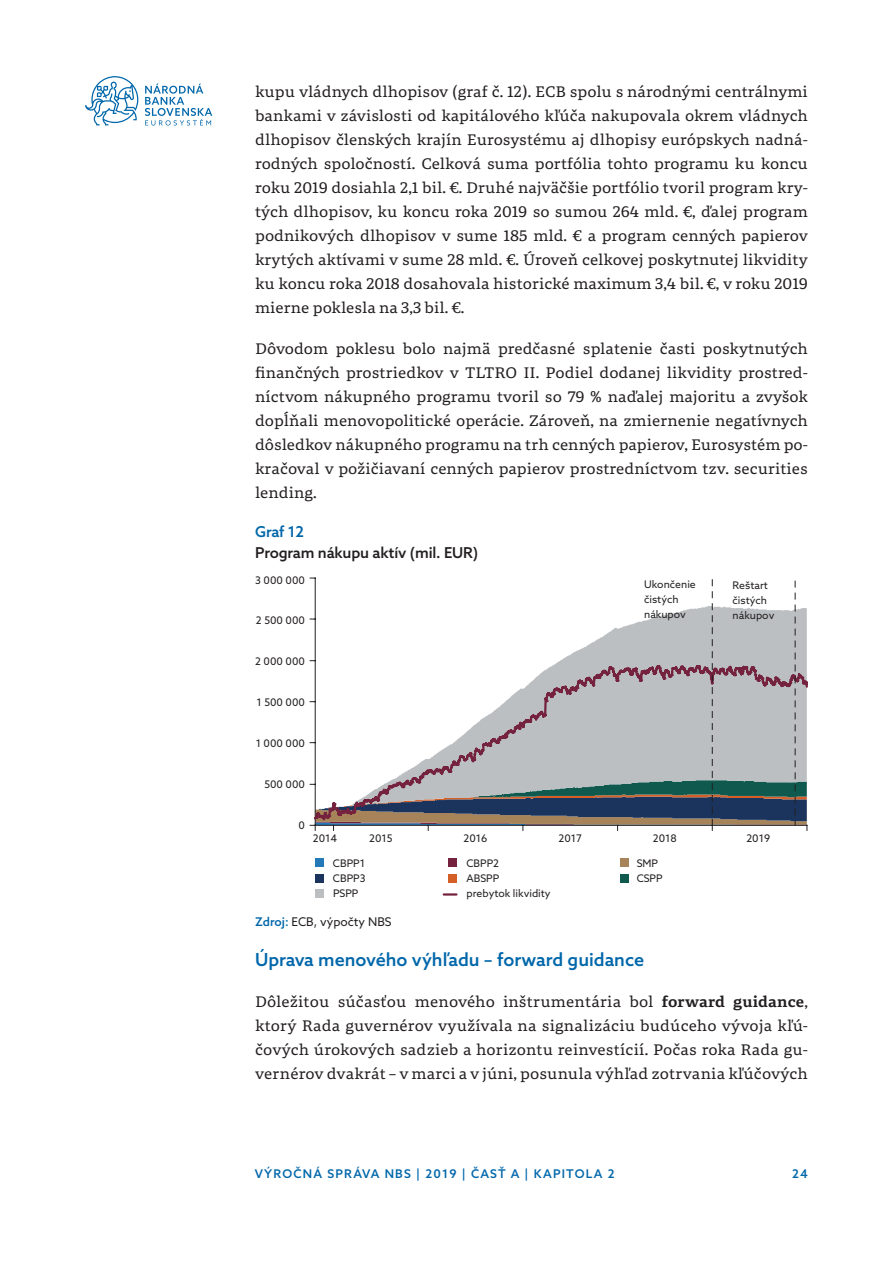
<style>
.page{position:relative;width:893px;height:1263px;background:#fff}
.page>*{position:absolute;margin:0;border:0;box-sizing:border-box;transform-origin:0 0}
.Nadpis_3{font:500 18px "Azo Sans";color:#0067aa}
._01_Body_text{font:15px/24px "Portada Text";color:#231f20;text-align:justify}
.graf_nadpis{font:500 15px/21px "Azo Sans";letter-spacing:-.01em;color:#231f20}
.t1{font:500 12px "Azo Sans";letter-spacing:.1em;color:#0067aa}
.graf_zdroj{font:12px "Azo Sans";color:#231f20}
.t2{font:10.5px/15px "Azo Sans";color:#231f20}
.s1{color:#0067aa}
.s2{font-weight:500;color:#0067aa}
.s3{font-family:"Portada Text Sb"}
</style>
<div class="page">
<svg style="left:145px;top:83px;width:67px;height:43px"></svg>
<svg style="left:85px;top:76px;width:53px;height:49px"></svg>
<div style="left:315px;top:859px;width:9px;height:8px;background:#247ab8"></div>
<div style="left:315px;top:874px;width:9px;height:8px;background:#1a345d"></div>
<div style="left:448px;top:859px;width:9px;height:8px;background:#74223e"></div>
<div style="left:315px;top:889px;width:9px;height:8px;background:#bbbfc1"></div>
<div style="left:448px;top:874px;width:9px;height:8px;background:#d46027"></div>
<div style="left:620px;top:859px;width:8px;height:8px;background:#a68359"></div>
<div style="left:620px;top:874px;width:8px;height:8px;background:#0f594e"></div>
<svg style="left:444px;top:893px;width:12px;height:3px"></svg>
<svg style="left:310px;top:578px;width:498px;height:252px"></svg>
<p class="_01_Body_text" style="left:255px;top:79px;width:554px">kupu vládnych dlhopisov (graf č. 12). ECB spolu s národnými centrálnymi bankami v závislosti od kapitálového kľúča nakupovala okrem vládnych dlhopisov členských krajín Eurosystému aj dlhopisy európskych nadná&shy;rodných spoločností. Celková suma portfólia tohto programu ku koncu roku 2019 dosiahla 2,1 bil. €. Druhé najväčšie portfólio tvoril program kry&shy;tých dlhopisov, ku koncu roka 2019 so sumou 264 mld. €, ďalej program podnikových dlhopisov v sume 185 mld. € a program cenných papierov krytých aktívami v sume 28 mld. €. Úroveň celkovej poskytnutej likvidity ku koncu roka 2018 dosahovala historické maximum 3,4 bil. €, v roku 2019 mierne poklesla na 3,3 bil. €.</p>
<p class="_01_Body_text" style="left:255px;top:336px;width:554px">Dôvodom poklesu bolo najmä predčasné splatenie časti poskytnutých finančných prostriedkov v TLTRO II. Podiel dodanej likvidity prostred&shy;níctvom nákupného programu tvoril so 79 % naďalej majoritu a zvyšok dopĺňali menovopolitické operácie. Zároveň, na zmiernenie negatívnych dôsledkov nákupného programu na trh cenných papierov, Eurosystém po&shy;kračoval v požičiavaní cenných papierov prostredníctvom tzv. securities lending.</p>
<p class="graf_nadpis" style="left:255px;top:520px;width:225px"><span class="s1">Graf 12<br></span>Program nákupu aktív (mil. EUR)</p>
<p class="t2" style="left:255px;top:572px;width:51px">3 000 000</p>
<p class="t2" style="left:256px;top:613px;width:51px">2 500 000</p>
<p class="t2" style="left:255px;top:654px;width:51px">2 000 000</p>
<p class="t2" style="left:256px;top:695px;width:50px">1 500 000</p>
<p class="t2" style="left:256px;top:736px;width:51px">1 000 000</p>
<p class="t2" style="left:264px;top:776px;width:42px">500 000</p>
<p class="t2" style="left:298px;top:817px;width:8px">0</p>
<p class="t2" style="left:313px;top:830px;width:26px">2014</p>
<p class="t2" style="left:369px;top:830px;width:25px">2015</p>
<p class="t2" style="left:464px;top:830px;width:25px">2016</p>
<p class="t2" style="left:558px;top:830px;width:25px">2017</p>
<p class="t2" style="left:653px;top:830px;width:26px">2018</p>
<p class="t2" style="left:746px;top:830px;width:25px">2019</p>
<p class="t2" style="left:333px;top:856px;width:34px;text-align:justify">CBPP1<br>CBPP3<br>PSPP</p>
<p class="t2" style="left:466px;top:856px;width:86px">CBPP2<br>ABSPP<br>prebytok likvidity</p>
<p class="t2" style="left:637px;top:856px;width:27px">SMP<br>CSPP</p>
<p class="t2" style="left:644px;top:576px;width:53px">Ukončenie čistých nákupov</p>
<p class="t2" style="left:732px;top:578px;width:43px">Reštart čistých nákupov</p>
<p class="graf_zdroj" style="left:255px;top:914px;width:138px"><span class="s2">Zdroj:</span> ECB, výpočty NBS</p>
<p class="Nadpis_3" style="left:255px;top:947px;width:391px">Úprava menového výhľadu – forward guidance</p>
<p class="_01_Body_text" style="left:255px;top:989px;width:554px">Dôležitou súčasťou menového inštrumentária bol <span class="s3">forward guidance</span>, ktorý Rada guvernérov využívala na signalizáciu budúceho vývoja kľú&shy;čových úrokových sadzieb a horizontu reinvestícií. Počas roka Rada gu&shy;vernérov dvakrát – v marci a v júni, posunula výhľad zotrvania kľúčových</p>
<p class="t1" style="left:255px;top:1166px;width:361px">VÝROČNÁ SPRÁVA NBS | 2019 | ČASŤ A | KAPITOLA 2</p>
<p class="t1" style="left:792px;top:1166px;width:17px">24</p>
</div>
